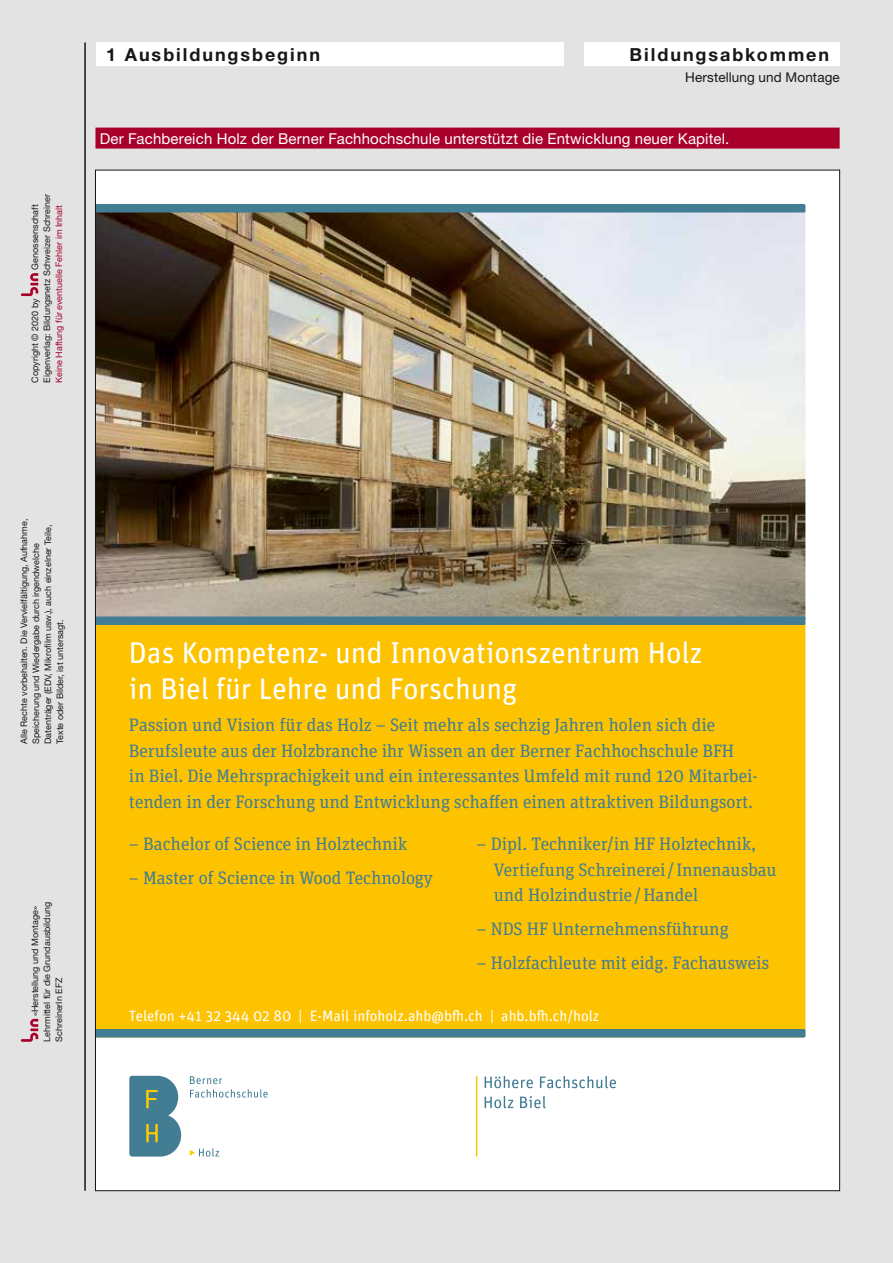
<style>
.page{position:relative;width:893px;height:1263px;background:#e3e3e3}
.page>*{position:absolute;margin:0;border:0;box-sizing:border-box;transform-origin:0 0}
.t1{font:30px/36px "Unit Rounded Pro";letter-spacing:-.005em;color:#fff}
.t2{font:18px/25.5px "Unit Slab Pro";letter-spacing:-.005em;color:#427d94}
.t3{font:700 18px "Helvetica Neue LT Std";letter-spacing:.105em;color:#181716}
.Anzeigen_Dank{font:15px "Helvetica Neue LT Std";letter-spacing:.01em;color:#fff}
.t4{font:15px "Unit Rounded Pro";color:#fff}
.t5{font:13.5px "Helvetica Neue LT Std";letter-spacing:.01em;color:#181716}
.t6{font:9px/12px "Helvetica Neue LT Std";color:#181716}
.t7{font:9px "Helvetica Neue LT Std";color:#a8002b}
</style>
<div class="page">
<div style="left:585px;top:43px;width:255px;height:23px;background:#fff"></div>
<div style="left:96px;top:43px;width:467px;height:23px;background:#fff"></div>
<hr style="left:84px;top:43px;width:2px;height:1148px;background:#181716">
<svg style="left:21px;top:273px;width:17px;height:23px"></svg>
<svg style="left:21px;top:1019px;width:17px;height:23px"></svg>
<div style="left:95px;top:170px;width:745px;height:1021px;background:#fff"></div>
<div style="left:97px;top:625px;width:708px;height:404px;background:#fdc300"></div>
<img style="left:97px;top:213px;width:708px;height:403px">
<div style="left:97px;top:1029px;width:708px;height:8px;background:#427d94"></div>
<svg style="left:97px;top:204px;width:708px;height:9px;background:#477e93"></svg>
<svg style="left:97px;top:616px;width:708px;height:9px;background:#477e93"></svg>
<hr style="left:476px;top:1076px;width:1px;height:81px;background:#fdc300">
<svg style="left:485px;top:1076px;width:48px;height:12px"></svg>
<svg style="left:540px;top:1076px;width:76px;height:12px"></svg>
<svg style="left:485px;top:1096px;width:28px;height:12px"></svg>
<svg style="left:520px;top:1096px;width:26px;height:12px"></svg>
<svg style="left:129px;top:1076px;width:52px;height:80px;background:#5d8d98"></svg>
<svg style="left:190px;top:1076px;width:78px;height:21px"></svg>
<svg style="left:190px;top:1148px;width:29px;height:8px"></svg>
<div style="left:95px;top:128px;width:745px;height:21px;background:#a8002b"></div>
<p class="t6" style="left:29px;top:383px;width:190px;text-indent:113px;rotate:-90deg">Genossenschaft<br>Eigenverlag: Bildungsnetz Schweizer Schreiner</p>
<p class="t7" style="left:54px;top:383px;width:179px;rotate:-90deg">Keine Haftung für eventuelle Fehler im Inhalt</p>
<p class="t6" style="left:29px;top:383px;width:86px;rotate:-90deg">Copyright © 2020 by</p>
<p class="t3" style="left:106px;top:43px;width:215px">1 Ausbildungsbeginn</p>
<p class="t3" style="left:630px;top:43px;width:201px">Bildungsabkommen</p>
<p class="t5" style="left:685px;top:69px;width:156px">Herstellung und Montage</p>
<p class="Anzeigen_Dank" style="left:100px;top:130px;width:631px">Der Fachbereich Holz der Berner Fachhochschule unterstützt die Entwicklung neuer Kapitel.</p>
<p class="t6" style="left:18px;top:744px;width:227px;rotate:-90deg">Alle Rechte vorbehalten. Die Vervielfältigung, Aufnahme, Speicherung und Wiedergabe durch irgendwelche Datenträger (EDV, Mikro lm usw.), auch einzelner Teile, Texte oder Bilder, ist untersagt.</p>
<p class="t6" style="left:29px;top:1042px;width:141px;text-indent:25px;rotate:-90deg">«Herstellung und Montage»<br>Lehrmittel für die Grundausbildung<br>SchreinerIn EFZ</p>
<p class="t1" style="left:129px;top:633px;width:575px">Das Kompetenz- und Innovationszentrum Holz in Biel für Lehre und Forschung</p>
<p class="t2" style="left:129px;top:712px;width:630px">Passion und Vision für das Holz – Seit mehr als sechzig Jahren holen sich die Berufsleute aus der Holzbranche ihr Wissen an der Berner Fachhochschule BFH<br>in Biel. Die Mehrsprachigkeit und ein interessantes Umfeld mit rund 120 Mitarbei&shy;tenden in der Forschung und Entwicklung schaffen einen attraktiven Bildungsort.</p>
<p class="t2" style="left:494px;top:831px;width:285px;text-indent:-17px">– Dipl. Techniker/in HF Holztechnik,<br>Vertiefung Schreinerei/Innenausbau und Holzindustrie/Handel</p>
<p class="t2" style="left:477px;top:916px;width:253px">– NDS HF Unternehmensführung</p>
<p class="t2" style="left:477px;top:950px;width:294px">– Holzfachleute mit eidg. Fachausweis</p>
<p class="t4" style="left:129px;top:1005px;width:472px">Telefon +41 32 344 02 80 | E-Mail infoholz.ahb@bfh.ch | ahb.bfh.ch/holz</p>
<p class="t2" style="left:129px;top:831px;width:280px">– Bachelor of Science in Holztechnik</p>
<p class="t2" style="left:129px;top:865px;width:305px">– Master of Science in Wood Technology</p>
</div>
